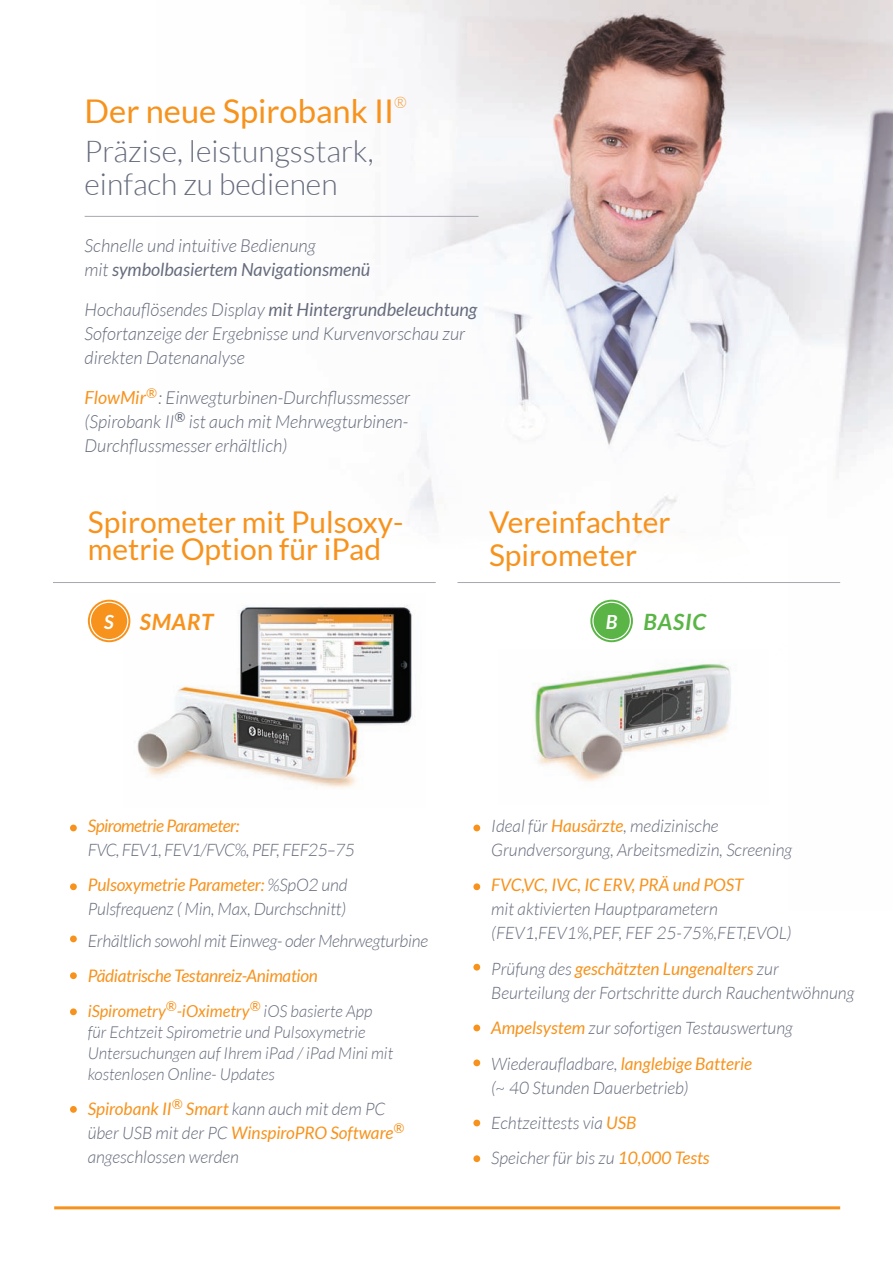
<style>
.page{position:relative;width:893px;height:1263px;background:#fff}
.page>*{position:absolute;margin:0;border:0;box-sizing:border-box;transform-origin:0 0}
.t1{font:32.7px "Lato";color:#f7931d}
.t2{font:30px/27px "Lato";color:#f7931d}
.t3{font:300 30px/32.7px "Lato";color:#666c7d}
.t4{font:italic 700 22.5px "Lato";letter-spacing:.04em;color:#f7931d}
.t5{font:italic 700 22.5px "Lato";letter-spacing:.04em;color:#5ab546}
.t6{font:italic 300 18px/24px "Lato";color:#666c7d}
.t7{font:italic 300 17.25px/24px "Lato";color:#666c7d}
.t8{font:italic 17.25px "Lato";letter-spacing:-.02em;color:#f7931d}
.t9{font:italic 300 17.25px "Lato";letter-spacing:-.03em;color:#666c7d}
.t10{font:italic 17.25px "Lato";color:#f7931d}
.t11{font:italic 300 16.5px/21px "Lato";color:#666c7d}
.t12{font:300 15.75px "Lato";color:#f7931d}
.s1{font-weight:400}
.s2{font-weight:400;color:#f7931d}
.s3{font-size:19.5px;color:#fff}
</style>
<div class="page">
<img style="left:156px;top:0;width:632px;height:643px">
<img style="left:788px;top:0;width:105px;height:583px">
<img style="left:123px;top:594px;width:302px;height:194px">
<hr style="left:85px;top:216px;width:393px;height:1px;background:#a6a7b2">
<hr style="left:54px;top:1206px;width:786px;height:3px;background:#f7931d">
<hr style="left:53px;top:582px;width:383px;height:1px;background:#a6a7b2">
<div style="left:70px;top:972px;width:7px;height:7px;background:#f7931d;border-radius:50%"></div>
<div style="left:70px;top:1008px;width:7px;height:7px;background:#f7931d;border-radius:50%"></div>
<div style="left:70px;top:1106px;width:7px;height:7px;background:#f7931d;border-radius:50%"></div>
<div style="left:70px;top:883px;width:7px;height:7px;background:#f7931d;border-radius:50%"></div>
<div style="left:70px;top:935px;width:7px;height:7px;background:#f7931d;border-radius:50%"></div>
<div style="left:70px;top:824px;width:7px;height:7px;background:#f7931d;border-radius:50%"></div>
<svg style="left:88px;top:600px;width:42px;height:42px"></svg>
<div style="left:90px;top:602px;width:38px;height:38px;border:1px solid #fff;border-radius:50%"></div>
<img style="left:534px;top:662px;width:197px;height:120px">
<hr style="left:457px;top:582px;width:383px;height:1px;background:#a6a7b2">
<div style="left:473px;top:1024px;width:7px;height:7px;background:#f7931d;border-radius:50%"></div>
<div style="left:473px;top:1059px;width:7px;height:7px;background:#f7931d;border-radius:50%"></div>
<div style="left:473px;top:1155px;width:7px;height:7px;background:#f7931d;border-radius:50%"></div>
<div style="left:473px;top:1119px;width:7px;height:7px;background:#f7931d;border-radius:50%"></div>
<div style="left:473px;top:883px;width:7px;height:7px;background:#f7931d;border-radius:50%"></div>
<div style="left:473px;top:964px;width:7px;height:6px;background:#f7931d;border-radius:50%"></div>
<svg style="left:590px;top:600px;width:43px;height:42px"></svg>
<div style="left:592px;top:602px;width:39px;height:38px;border:1px solid #fff;border-radius:50%"></div>
<div style="left:473px;top:824px;width:7px;height:7px;background:#f7931d;border-radius:50%"></div>
<h1 class="t1" style="left:85px;top:93px;width:311px">Der neue Spirobank II</h1>
<p class="t12" style="left:394px;top:94px;width:14px">®</p>
<h2 class="t3" style="left:85px;top:135px;width:291px">Präzise, leistungsstark, einfach zu bedienen</h2>
<p class="t6" style="left:85px;top:234px;width:287px">Schnelle und intuitive Bedienung<br>mit <span class="s1">symbolbasiertem Navigationsmenü</span></p>
<p class="t6" style="left:85px;top:298px;width:394px">Hochauflösendes Display <span class="s1">mit Hintergrundbeleuchtung<br></span>Sofortanzeige der Ergebnisse und Kurvenvorschau zur direkten Datenanalyse</p>
<p class="t6" style="left:85px;top:386px;width:327px;text-align:justify"><span class="s2">FlowMir</span><sup>®</sup>: Einwegturbinen-Durchflussmesser (Spirobank II<sup>®</sup> ist auch mit Mehrwegturbinen-Durchflussmesser erhältlich)</p>
<h2 class="t2" style="left:88px;top:509px;width:317px">Spirometer mit Pulsoxy&shy;metrie Option für iPad</h2>
<h3 class="t4" style="left:104px;top:609px;width:111px"><span class="s3">S</span> SMART</h3>
<h2 class="t2" style="left:489px;top:506px;width:183px;line-height:33px">Vereinfachter<br>Spirometer</h2>
<h3 class="t5" style="left:606px;top:609px;width:102px"><span class="s3">B</span> BASIC</h3>
<p class="t8" style="left:88px;top:816px;width:153px">Spirometrie Parameter:</p>
<p class="t9" style="left:88px;top:841px;width:268px">FVC, FEV1, FEV1/FVC%, PEF, FEF25–75</p>
<p class="t7" style="left:88px;top:874px;width:261px"><span class="s2">Pulsoxymetrie Parameter:</span> %SpO2 und<br>Pulsfrequenz ( Min, Max, Durchschnitt)</p>
<p class="t7" style="left:88px;top:929px;width:342px">Erhältlich sowohl mit Einweg- oder Mehrwegturbine</p>
<p class="t8" style="left:88px;top:966px;width:232px">Pädiatrische Testanreiz-Animation</p>
<p class="t11" style="left:88px;top:1001px;width:307px"><span class="s2">iSpirometry</span><sup>®</sup><span class="s2">-iOximetry</span><sup>®</sup> iOS basierte App für Echtzeit Spirometrie und Pulsoxymetrie Untersuchungen auf Ihrem iPad / iPad Mini mit kostenlosen Online- Updates</p>
<p class="t7" style="left:88px;top:1097px;width:318px"><span class="s2">Spirobank II</span><sup>®</sup> <span class="s2">Smart</span> kann auch mit dem PC über USB mit der PC <span class="s2">WinspiroPRO Software</span><sup>® </sup>angeschlossen werden</p>
<p class="t7" style="left:491px;top:815px;width:302px">Ideal für <span class="s2">Hausärzte</span>, medizinische<br>Grundversorgung, Arbeitsmedizin, Screening</p>
<p class="t10" style="left:491px;top:876px;width:254px">FVC,VC, IVC, IC ERV, PRÄ und POST</p>
<p class="t7" style="left:491px;top:898px;width:302px">mit aktivierten Hauptparametern (FEV1,FEV1%,PEF, FEF 25-75%,FET,EVOL)</p>
<p class="t7" style="left:491px;top:958px;width:365px">Prüfung des <span class="s2">geschätzten Lungenalters</span> zur<br>Beurteilung der Fortschritte durch Rauchentwöhnung</p>
<p class="t7" style="left:491px;top:1011px;width:303px;line-height:35.1px"><span class="s2">Ampelsystem</span> zur sofortigen Testauswertung<br>Wiederaufladbare, <span class="s2">langlebige Batterie</span></p>
<p class="t7" style="left:491px;top:1076px;width:199px">(~ 40 Stunden Dauerbetrieb)</p>
<p class="t7" style="left:491px;top:1111px;width:147px">Echtzeittests via <span class="s2">USB</span></p>
<p class="t7" style="left:491px;top:1146px;width:220px">Speicher für bis zu <span class="s2">10,000 Tests</span></p>
</div>
